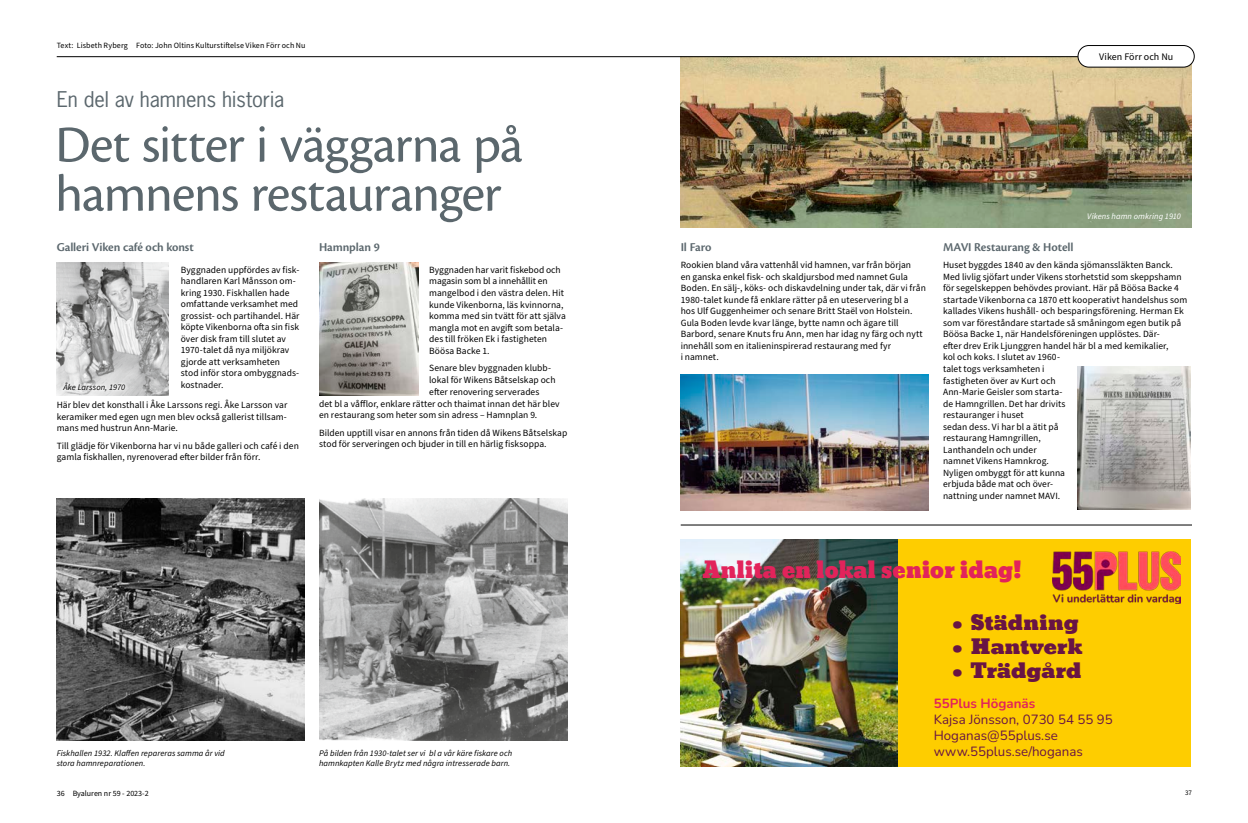
<style>
.page{position:relative;width:1248px;height:823px;background:#fff}
.page>*{position:absolute;margin:0;border:0;box-sizing:border-box;transform-origin:0 0}
.t1{font:54px/49px "Cronos Pro";letter-spacing:-.02em;color:#5b676d}
.t2{font:22px "Bevan";color:#e2235b}
.t3{font:20.4px "News Gothic Std";letter-spacing:-.005em;color:#5b676d}
.t4{font:19.6px "Bevan";color:#681444;scale:1.12 1}
.t5{font:13.3px/16px "Nunito";color:#681444}
.t6{font:700 13.3px "Nunito";color:#e2235b}
.t7{font:600 12.5px "Cronos Pro";letter-spacing:-.01em;color:#5b676d}
.t8{font:10px "Source Sans Pro";color:#000}
.t9{font:9.5px/11.5px "Source Sans Pro";letter-spacing:.005em;color:#000}
.t10{font:italic 8.5px/10px "Source Sans Pro";letter-spacing:.005em;color:#000}
.t11{font:italic 8.5px "Source Sans Pro";letter-spacing:.005em;color:#fff}
.t12{font:8px "Source Sans Pro";letter-spacing:.01em;color:#000}
.t13{font:7px "Source Sans Pro";color:#000}
</style>
<div class="page">
<img style="left:680px;top:57px;width:511px;height:170px">
<div style="left:1077px;top:45px;width:117px;height:22px;background:#fff;border-radius:11px"></div>
<div style="left:1077px;top:45px;width:117px;height:22px;border:1px solid #000;border-radius:11px"></div>
<hr style="left:57px;top:56px;width:1020px;height:1px;background:#000">
<div style="left:878px;top:539px;width:312px;height:226px;background:#fecd00"></div>
<img style="left:680px;top:539px;width:217px;height:226px">
<img style="left:1052px;top:551px;width:128px;height:52px">
<hr style="left:680px;top:524px;width:511px;height:1px;background:#000">
<img style="left:57px;top:498px;width:248px;height:242px">
<img style="left:57px;top:263px;width:111px;height:132px">
<img style="left:319px;top:498px;width:248px;height:242px">
<img style="left:319px;top:263px;width:99px;height:132px">
<img style="left:680px;top:374px;width:248px;height:136px">
<img style="left:1077px;top:366px;width:113px;height:143px">
<div style="left:59px;top:378px;width:70px;height:16px;background:#fff;opacity:.75"></div>
<p class="t12" style="left:57px;top:40px;width:250px">Text: Lisbeth Ryberg Foto: John Oltins Kulturstiftelse Viken Förr och Nu</p>
<h3 class="t3" style="left:57px;top:86px;width:229px">En del av hamnens historia</h3>
<h1 class="t1" style="left:55px;top:120px;width:469px">Det sitter i väggarna på hamnens restauranger</h1>
<h3 class="t7" style="left:57px;top:240px;width:139px">Galleri Viken café och konst</h3>
<h3 class="t7" style="left:319px;top:240px;width:62px">Hamnplan 9</h3>
<h3 class="t7" style="left:680px;top:240px;width:32px">Il Faro</h3>
<p class="t9" style="left:680px;top:259px;width:247px">Rookien bland våra vattenhål vid hamnen, var från början<br>en ganska enkel fisk- och skaldjursbod med namnet Gula Boden. En sälj-, köks- och diskavdelning under tak, där vi från 1980-talet kunde få enklare rätter på en uteservering bl a<br>hos Ulf Guggenheimer och senare Britt Staël von Holstein.<br>Gula Boden levde kvar länge, bytte namn och ägare till Barbord, senare Knuts fru Ann, men har idag ny färg och nytt innehåll som en italieninspirerad restaurang med fyr<br>i namnet.</p>
<p class="t9" style="left:181px;top:264px;width:120px">Byggnaden uppfördes av fisk&shy;handlaren Karl Månsson om&shy;kring 1930. Fiskhallen hade omfattande verksamhet med grossist- och partihandel. Här köpte Vikenborna ofta sin fisk över disk fram till slutet av<br>1970-talet då nya miljökrav gjorde att verksamheten stod inför stora ombyggnads&shy;kostnader.</p>
<p class="t9" style="left:57px;top:399px;width:232px;text-align:justify">Här blev det konsthall i Åke Larssons regi. Åke Larsson var keramiker med egen ugn men blev också gallerist tillsam&shy;mans med hustrun Ann-Marie.</p>
<p class="t9" style="left:57px;top:439px;width:244px">Till glädje för Vikenborna har vi nu både galleri och café i den gamla fiskhallen, nyrenoverad efter bilder från förr.</p>
<p class="t9" style="left:429px;top:264px;width:138px">Byggnaden har varit fiskebod och magasin som bl a innehållit en mangelbod i den västra delen. Hit kunde Vikenborna, läs kvinnorna, komma med sin tvätt för att själva mangla mot en avgift som betala&shy;des till fröken Ek i fastigheten<br>Böösa Backe 1.</p>
<p class="t9" style="left:429px;top:362px;width:123px">Senare blev byggnaden klubb-</p>
<p class="t9" style="left:429px;top:374px;width:128px">lokal för Wikens Båtselskap och</p>
<p class="t9" style="left:429px;top:386px;width:112px">efter renovering serverades</p>
<p class="t9" style="left:319px;top:398px;width:242px">det bl a våfflor, enklare rätter och thaimat innan det här blev</p>
<p class="t9" style="left:319px;top:407px;width:250px;line-height:17.2px">en restaurang som heter som sin adress – Hamnplan 9.<br>Bilden upptill visar en annons från tiden då Wikens Båtselskap</p>
<p class="t9" style="left:319px;top:438px;width:229px">stod för serveringen och bjuder in till en härlig fisksoppa.</p>
<p class="t10" style="left:63px;top:382px;width:63px">Åke Larsson, 1970</p>
<p class="t8" style="left:1099px;top:50px;width:76px">Viken Förr och Nu</p>
<p class="t11" style="left:1087px;top:211px;width:95px">Vikens hamn omkring 1910</p>
<h3 class="t7" style="left:943px;top:240px;width:132px">MAVI Restaurang &amp; Hotell</h3>
<p class="t9" style="left:943px;top:259px;width:246px">Huset byggdes 1840 av den kända sjömanssläkten Banck.<br>Med livlig sjöfart under Vikens storhetstid som skeppshamn för segelskeppen behövdes proviant. Här på Böösa Backe 4 startade Vikenborna ca 1870 ett kooperativt handelshus som kallades Vikens hushåll- och besparingsförening. Herman Ek som var föreståndare startade så småningom egen butik på Böösa Backe 1, när Handelsföreningen upplöstes. Där-<br>efter drev Erik Ljunggren handel här bl a med kemikalier,<br>kol och koks. I slutet av 1960-<br>talet togs verksamheten i<br>fastigheten över av Kurt och<br>Ann-Marie Geisler som starta-<br>de Hamngrillen. Det har drivits<br>restauranger i huset<br>sedan dess. Vi har bl a ätit på<br>restaurang Hamngrillen,<br>Lanthandeln och under<br>namnet Vikens Hamnkrog.<br>Nyligen ombyggt för att kunna<br>erbjuda både mat och över-<br>nattning under namnet MAVI.</p>
<h2 class="t2" style="left:702px;top:552px;width:320px">Anlita en lokal senior idag!</h2>
<p class="t10" style="left:57px;top:748px;width:169px">Fiskhallen 1932. Klaffen repareras samma år vid stora hamnreparationen.</p>
<p class="t10" style="left:319px;top:748px;width:195px">På bilden från 1930-talet ser vi bl a vår käre fiskare och hamnkapten Kalle Brytz med några intresserade barn.</p>
<h3 class="t4" style="left:952px;top:607px;width:114px">• Städning</h3>
<h3 class="t4" style="left:952px;top:630px;width:118px">• Hantverk</h3>
<h3 class="t4" style="left:952px;top:654px;width:117px">• Trädgård</h3>
<h3 class="t6" style="left:933px;top:693px;width:103px">55Plus Höganäs</h3>
<h3 class="t5" style="left:933px;top:710px;width:180px">Kajsa Jönsson, 0730 54 55 95<br>Hoganas@55plus.se www.55plus.se/hoganas</h3>
<p class="t12" style="left:57px;top:787px;width:93px">36 Byaluren nr 59 - 2023-2</p>
<p class="t13" style="left:1184px;top:787px;width:8px">37</p>
</div>
